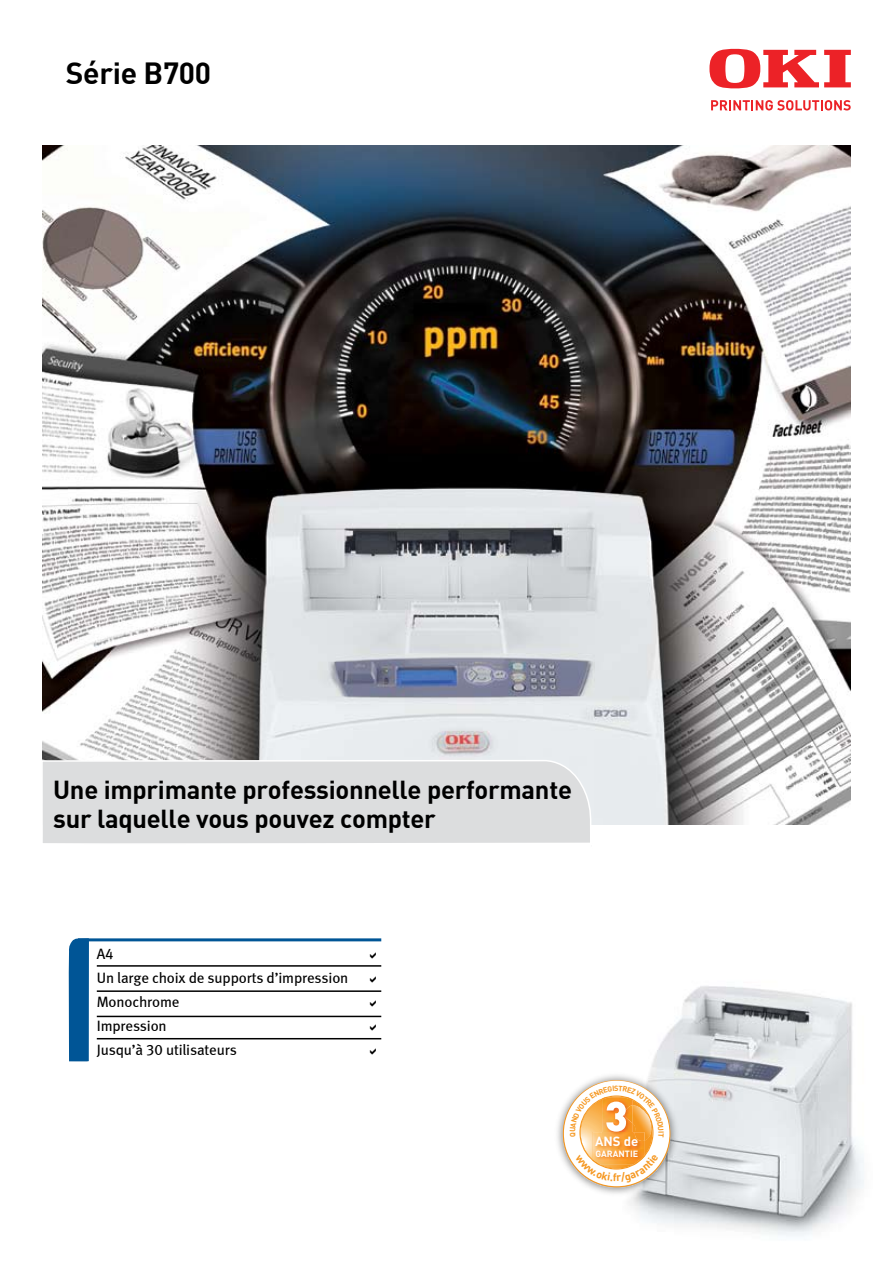
<style>
.page{position:relative;width:893px;height:1263px;background:#fff}
.page>*{position:absolute;margin:0;border:0;box-sizing:border-box;transform-origin:0 0}
.t1{font:700 30px "DIN";letter-spacing:-.01em;color:#000}
.t2{font:700 25.5px/28.5px "DIN";letter-spacing:-.01em;color:#000}
.t3{font:15px/24px "Meta Book LF";letter-spacing:-.01em;color:#000}
.t4{font:700 13.2px "DIN";color:#fff}
.t5{font:700 9px "DIN";color:#fff}
</style>
<div class="page">
<img style="left:43px;top:146px;width:807px;height:678px">
<svg style="left:42px;top:759px;width:552px;height:303px"></svg>
<svg style="left:68px;top:938px;width:21px;height:123px;background:#0f5f9c"></svg>
<hr style="left:78px;top:938px;width:303px;height:3px;background:#005596">
<hr style="left:97px;top:965px;width:284px;height:2px;background:#000">
<svg style="left:711px;top:100px;width:140px;height:10px"></svg>
<svg style="left:709px;top:49px;width:142px;height:39px"></svg>
<img style="left:628px;top:986px;width:236px;height:250px">
<div style="left:553px;top:1071px;width:127px;height:127px;background:#000;opacity:.5"></div>
<img style="left:562px;top:1080px;width:1px;height:21px">
<img style="left:562px;top:1101px;width:7px;height:87px">
<img style="left:584px;top:1187px;width:17px;height:1px">
<img style="left:633px;top:1187px;width:16px;height:1px">
<img style="left:601px;top:1187px;width:32px;height:1px">
<hr style="left:97px;top:990px;width:284px;height:2px;background:#000">
<hr style="left:97px;top:1016px;width:284px;height:1px;background:#000">
<hr style="left:97px;top:1038px;width:284px;height:1px;background:#000">
<svg style="left:370px;top:952px;width:6px;height:6px"></svg>
<svg style="left:370px;top:976px;width:6px;height:6px"></svg>
<svg style="left:370px;top:1000px;width:6px;height:6px"></svg>
<svg style="left:370px;top:1024px;width:6px;height:6px"></svg>
<svg style="left:370px;top:1048px;width:6px;height:6px"></svg>
<svg style="left:563px;top:1080px;width:108px;height:107px"></svg>
<h1 class="t1" style="left:66px;top:54px;width:147px">Série B700</h1>
<h2 class="t2" style="left:53px;top:774px;width:520px">Une imprimante professionnelle performante sur laquelle vous pouvez compter</h2>
<p class="t3" style="left:97px;top:941px;width:253px">A4<br>Un large choix de supports d’impression<br>Monochrome<br>Impression<br>Jusqu’à 30 utilisateurs</p>
<p class="t4" style="left:595px;top:1133px;width:45px">ANS de</p>
<p class="t5" style="left:595px;top:1148px;width:44px">GARANTIE</p>
</div>
